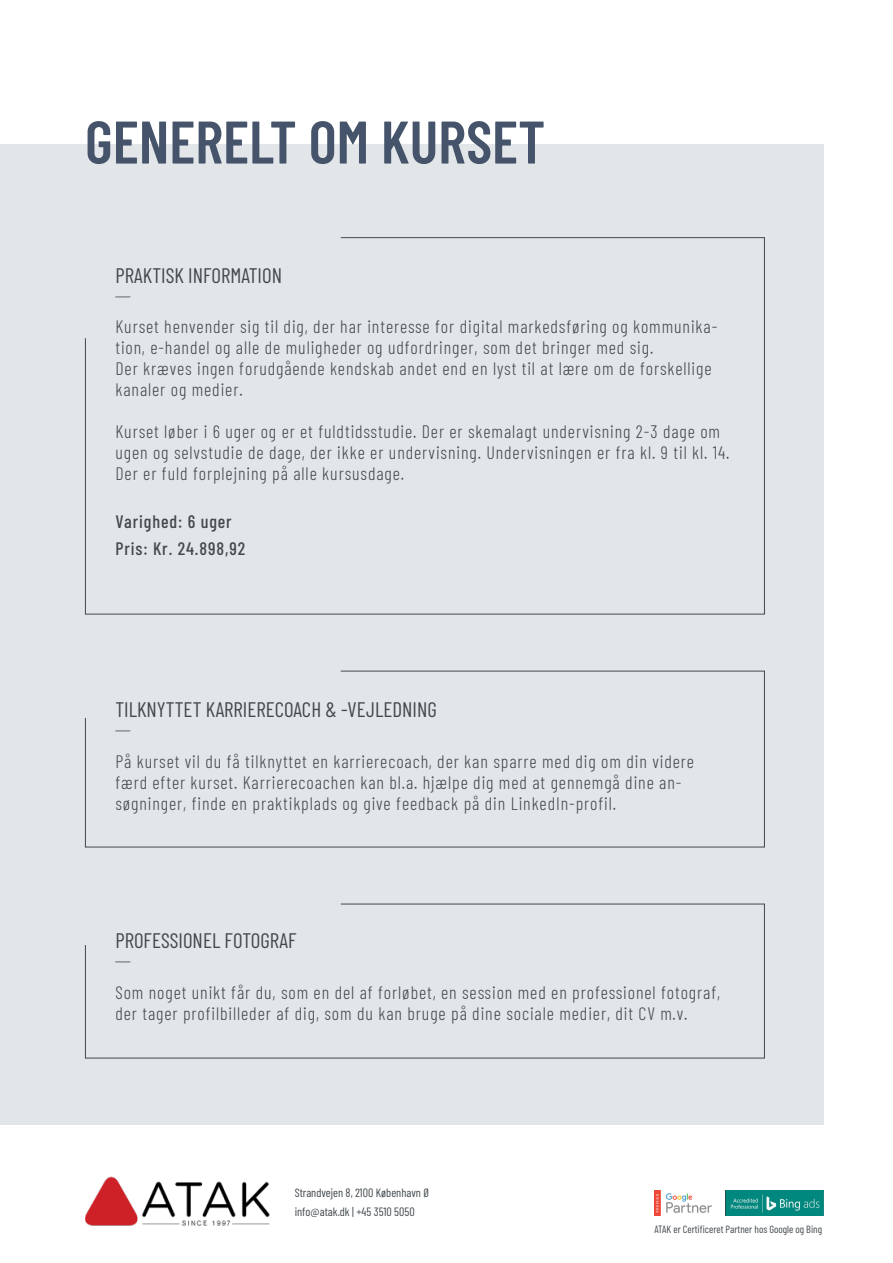
<style>
.page{position:relative;width:893px;height:1263px;background:#fff}
.page>*{position:absolute;margin:0;border:0;box-sizing:border-box;transform-origin:0 0}
.t1{font:600 60px "Barlow Condensed";color:#45546b}
._10_pt_Stle_left{font:21px "Barlow Condensed";color:#42494e}
.CC{font:300 18px/21px "Barlow Condensed";letter-spacing:.05em;color:#42494e}
.CC-2{font:500 18px "Barlow Condensed";letter-spacing:.05em;color:#42494e}
._10_pt_Stle_left-2{font:15px "Montserrat";color:#42494e}
.t2{font:12px/18.9px "Barlow Condensed";color:#42494e}
.t3{font:10.5px "Barlow Condensed";color:#42494e}
</style>
<div class="page">
<div style="left:0;top:144px;width:823px;height:981px;background:#e3e6e9"></div>
<img style="left:654px;top:1190px;width:72px;height:26px">
<img style="left:726px;top:1190px;width:97px;height:26px">
<img style="left:85px;top:1176px;width:185px;height:50px">
<svg style="left:85px;top:237px;width:680px;height:378px"></svg>
<svg style="left:85px;top:670px;width:680px;height:178px"></svg>
<svg style="left:85px;top:903px;width:680px;height:156px"></svg>
<p class="t1" style="left:85px;top:99px;width:462px">GENERELT OM KURSET</p>
<p class="_10_pt_Stle_left" style="left:115px;top:260px;width:168px">PRAKTISK INFORMATION</p>
<p class="_10_pt_Stle_left-2" style="left:115px;top:285px;width:16px">—</p>
<p class="CC" style="left:115px;top:315px;width:603px">Kurset henvender sig til dig, der har interesse for digital markedsføring og kommunika&shy;tion, e-handel og alle de muligheder og udfordringer, som det bringer med sig.</p>
<p class="CC" style="left:115px;top:357px;width:598px">Der kræves ingen forudgående kendskab andet end en lyst til at lære om de forskellige kanaler og medier.</p>
<p class="CC" style="left:115px;top:420px;width:616px">Kurset løber i 6 uger og er et fuldtidsstudie. Der er skemalagt undervisning 2-3 dage om ugen og selvstudie de dage, der ikke er undervisning. Undervisningen er fra kl. 9 til kl. 14.<br>Der er fuld forplejning på alle kursusdage.</p>
<p class="CC-2" style="left:115px;top:509px;width:118px">Varighed: 6 uger</p>
<p class="CC-2" style="left:115px;top:536px;width:131px">Pris: Kr. 24.898,92</p>
<p class="_10_pt_Stle_left" style="left:115px;top:695px;width:323px">TILKNYTTET KARRIERECOACH &amp; -VEJLEDNING</p>
<p class="_10_pt_Stle_left-2" style="left:115px;top:720px;width:16px">—</p>
<p class="CC" style="left:115px;top:750px;width:580px">På kurset vil du få tilknyttet en karrierecoach, der kan sparre med dig om din videre færd efter kurset. Karrierecoachen kan bl.a. hjælpe dig med at gennemgå dine an&shy;søgninger, finde en praktikplads og give feedback på din LinkedIn-profil.</p>
<p class="_10_pt_Stle_left" style="left:115px;top:925px;width:183px">PROFESSIONEL FOTOGRAF</p>
<p class="_10_pt_Stle_left-2" style="left:115px;top:950px;width:16px">—</p>
<p class="CC" style="left:115px;top:980px;width:606px">Som noget unikt får du, som en del af forløbet, en session med en professionel fotograf, der tager profilbilleder af dig, som du kan bruge på dine sociale medier, dit CV m.v.</p>
<p class="t2" style="left:295px;top:1183px;width:136px">Strandvejen 8, 2100 København Ø info@atak.dk | +45 3510 5050</p>
<p class="t3" style="left:654px;top:1222px;width:169px">ATAK er Certificeret Partner hos Google og Bing</p>
</div>
